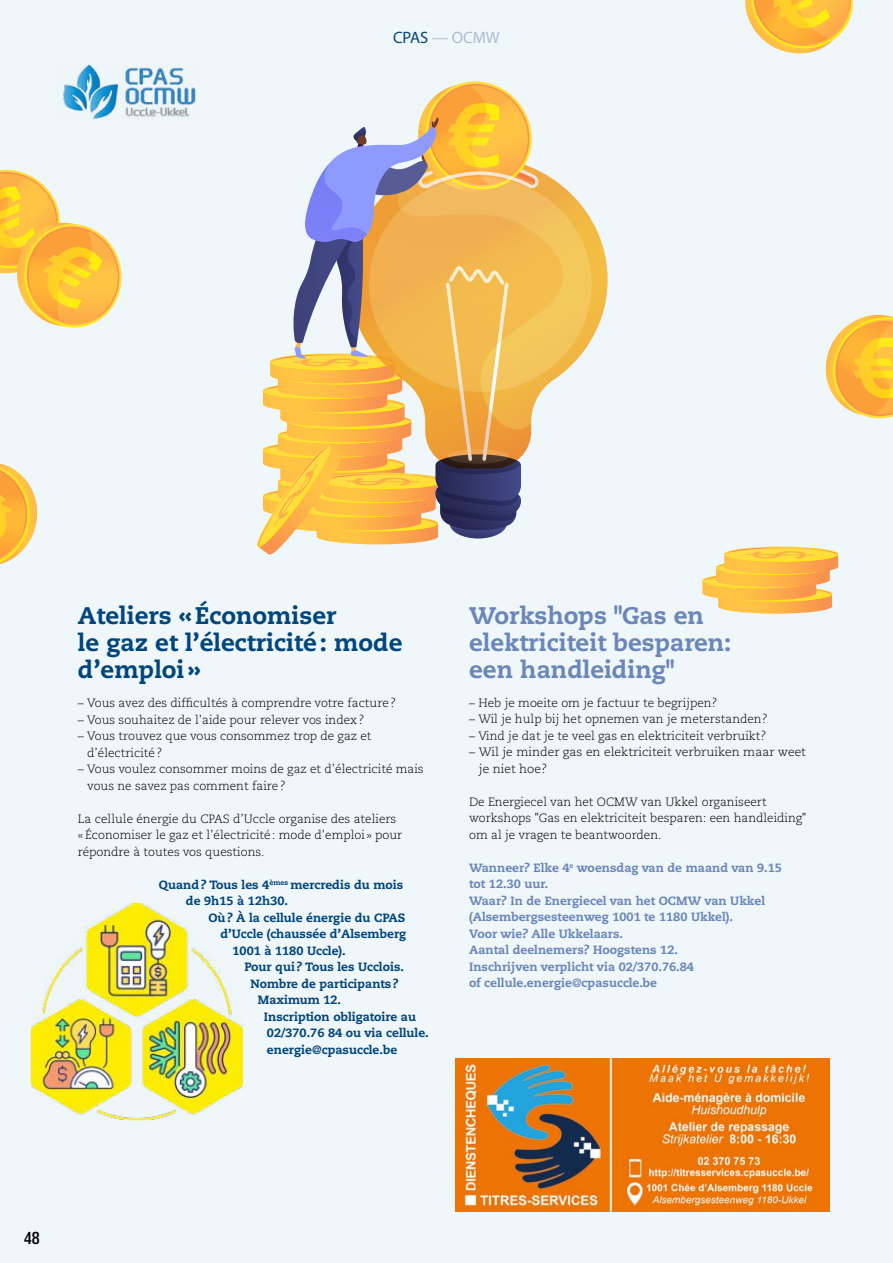
<style>
.page{position:relative;width:893px;height:1263px;background:#f0f7fb}
.page>*{position:absolute;margin:0;border:0;box-sizing:border-box;transform-origin:0 0}
.t1{font:800 24px/27px "Caecilia LT Pro 85";color:#00457c}
.t2{font:800 24px/27px "Caecilia LT Pro 85";color:#6b87b8}
.t3{font:16.5px "Myriad Pro";color:#adbad6}
.t4{font:600 condensed 15px "PP Formula";color:#000}
.t5{font:300 12px/16.5px "Caecilia LT Pro 45";color:#000}
.t6{font:800 12px/16.5px "Caecilia LT Pro 85";color:#6b87b8}
.t7{font:800 12px/16.5px "Caecilia LT Pro 85";color:#00457c}
.s1{color:#00457c}
</style>
<div class="page">
<img style="left:63px;top:64px;width:133px;height:55px">
<img style="left:455px;top:1058px;width:374px;height:154px">
<svg style="left:538px;top:170px;width:70px;height:203px"></svg>
<svg style="left:538px;top:176px;width:25px;height:221px"></svg>
<svg style="left:369px;top:177px;width:223px;height:215px;background:#f3c459"></svg>
<svg style="left:257px;top:81px;width:281px;height:474px"></svg>
<svg style="left:702px;top:546px;width:136px;height:68px"></svg>
<svg style="left:745px;top:0;width:109px;height:54px"></svg>
<svg style="left:0;top:170px;width:122px;height:158px"></svg>
<svg style="left:0;top:464px;width:38px;height:100px"></svg>
<svg style="left:826px;top:315px;width:67px;height:103px"></svg>
<img style="left:30px;top:902px;width:214px;height:219px">
<h2 class="t3" style="left:393px;top:27px;width:108px"><span class="s1">CPAS</span> — OCMW</h2>
<h1 class="t1" style="left:78px;top:601px;width:326px">Ateliers «Économiser<br>le gaz et l’électricité: mode d’emploi»</h1>
<p class="t5" style="left:78px;top:694px;width:320px">– Vous avez des difficultés à comprendre votre facture?</p>
<p class="t5" style="left:78px;top:711px;width:288px">– Vous souhaitez de l’aide pour relever vos index?</p>
<p class="t5" style="left:87px;top:727px;width:286px;text-indent:-9px">– Vous trouvez que vous consommez trop de gaz et d’électricité?</p>
<p class="t5" style="left:87px;top:760px;width:338px;text-indent:-9px">– Vous voulez consommer moins de gaz et d’électricité mais vous ne savez pas comment faire?</p>
<p class="t5" style="left:78px;top:810px;width:326px">La cellule énergie du CPAS d’Uccle organise des ateliers «Économiser le gaz et l’électricité: mode d’emploi » pour répondre à toutes vos questions.</p>
<p class="t7" style="left:186px;top:876px;width:219px;text-indent:-27px">Quand? Tous les 4<sup>èmes</sup> mercredis du mois de 9h15 à 12h30.</p>
<p class="t7" style="left:208px;top:909px;width:198px">Où? À la cellule énergie du CPAS</p>
<p class="t7" style="left:220px;top:925px;width:187px">d’Uccle (chaussée d’Alsemberg</p>
<p class="t7" style="left:232px;top:942px;width:115px">1001 à 1180 Uccle).</p>
<p class="t7" style="left:244px;top:958px;width:161px">Pour qui ? Tous les Ucclois.</p>
<p class="t7" style="left:250px;top:975px;width:149px">Nombre de participants?</p>
<p class="t7" style="left:258px;top:991px;width:85px">Maximum 12.</p>
<p class="t7" style="left:264px;top:1008px;width:154px">Inscription obligatoire au</p>
<p class="t7" style="left:267px;top:1024px;width:163px">02/370.76 84 ou via cellule.</p>
<p class="t7" style="left:267px;top:1041px;width:132px">energie@cpasuccle.be</p>
<h1 class="t2" style="left:469px;top:601px;width:264px">Workshops "Gas en elektriciteit besparen: een handleiding"</h1>
<p class="t5" style="left:469px;top:694px;width:250px">– Heb je moeite om je factuur te begrijpen?</p>
<p class="t5" style="left:469px;top:711px;width:300px">– Wil je hulp bij het opnemen van je meterstanden?</p>
<p class="t5" style="left:469px;top:727px;width:299px">– Vind je dat je te veel gas en elektriciteit verbruikt?</p>
<p class="t5" style="left:479px;top:744px;width:329px;text-indent:-10px">– Wil je minder gas en elektriciteit verbruiken maar weet je niet hoe?</p>
<p class="t5" style="left:469px;top:793px;width:338px">De Energiecel van het OCMW van Ukkel organiseert workshops "Gas en elektriciteit besparen: een handleiding" om al je vragen te beantwoorden.</p>
<p class="t6" style="left:469px;top:859px;width:314px">Wanneer? Elke 4<sup>e</sup> woensdag van de maand van 9.15 tot 12.30 uur.<br>Waar? In de Energiecel van het OCMW van Ukkel (Alsembergsesteenweg 1001 te 1180 Ukkel).<br>Voor wie? Alle Ukkelaars.<br>Aantal deelnemers? Hoogstens 12.<br>Inschrijven verplicht via 02/370.76.84<br>of cellule.energie@cpasuccle.be</p>
<p class="t4" style="left:24px;top:1229px;width:17px">48</p>
</div>
